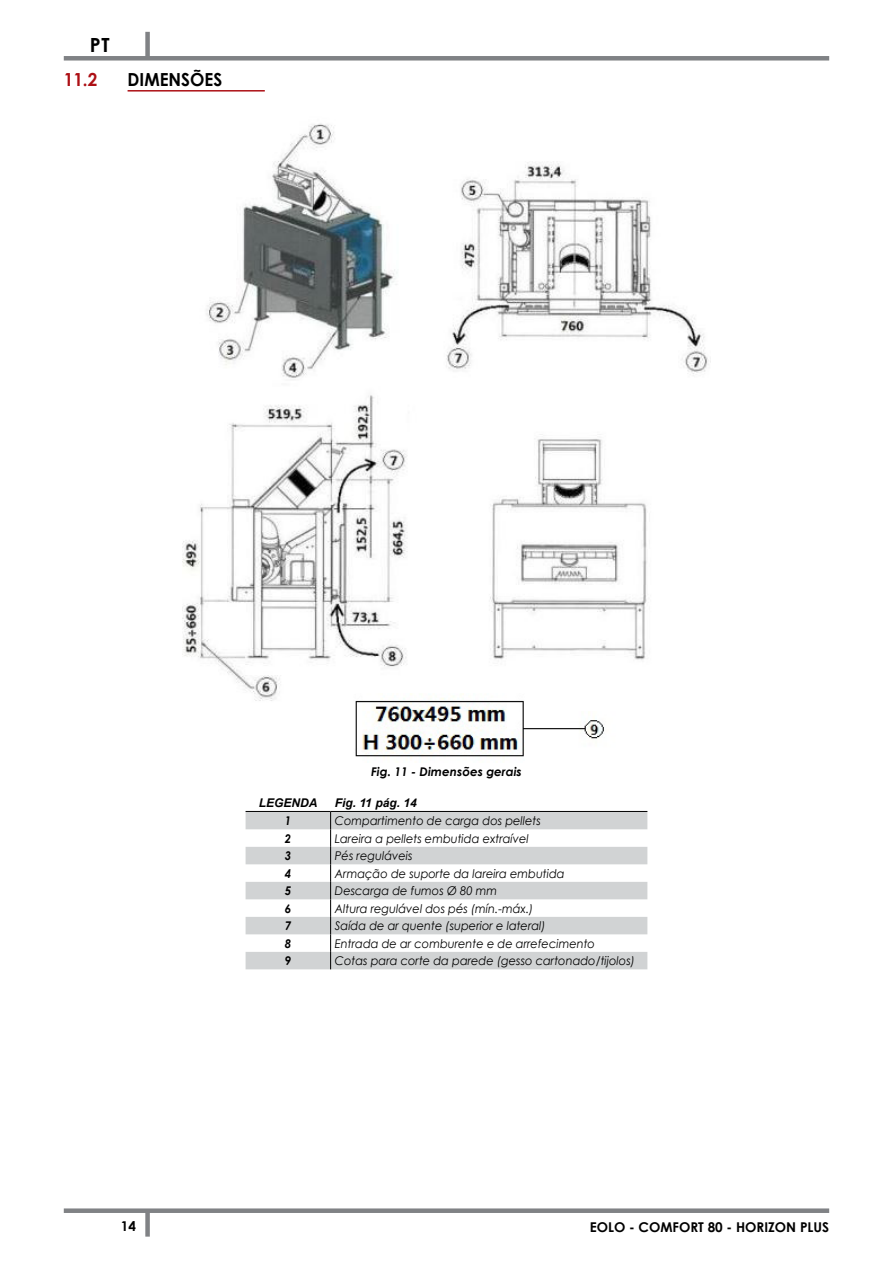
<style>
.page{position:relative;width:893px;height:1263px;background:#fff}
.page>*{position:absolute;margin:0;border:0;box-sizing:border-box;transform-origin:0 0}
.t1{font:700 19.5px "Century Gothic";color:#000}
.t2{font:700 18px "Century Gothic";color:#000;scale:.95 1}
.t3{font:700 18px "Century Gothic";color:#ad1015;scale:.95 1}
.t4{font:700 13.5px "Century Gothic";color:#000}
.t5{font:italic 12px "Century Gothic";color:#000;scale:.95 1}
.t6{font:italic 700 12px "Century Gothic";color:#000}
.t7{font:italic 700 12px "Arial";color:#000}
.t8{font:italic 700 12px "Century Gothic";color:#000;scale:.95 1}
</style>
<div class="page">
<div style="left:64px;top:1208px;width:765px;height:5px;background:#808285"></div>
<div style="left:64px;top:56px;width:765px;height:5px;background:#808285"></div>
<div style="left:145px;top:1211px;width:5px;height:25px;background:#808285"></div>
<div style="left:145px;top:32px;width:5px;height:25px;background:#808285"></div>
<hr style="left:128px;top:90px;width:137px;height:2px;background:#ad1015">
<img style="left:183px;top:123px;width:526px;height:635px">
<svg style="left:246px;top:812px;width:401px;height:157px;fill:#d1d3d4"></svg>
<hr style="left:246px;top:811px;width:85px;height:1px;background:#000">
<hr style="left:331px;top:811px;width:316px;height:1px;background:#000">
<svg style="left:330px;top:812px;width:1px;height:157px"></svg>
<h1 class="t1" style="left:90px;top:30px;width:21px">PT</h1>
<h2 class="t3" style="left:64px;top:66px;width:37px">11.2</h2>
<h2 class="t2" style="left:128px;top:66px;width:101px">DIMENSÕES</h2>
<p class="t6" style="left:371px;top:763px;width:152px">Fig. 11 - Dimensões gerais</p>
<p class="t7" style="left:259px;top:795px;width:60px">LEGENDA</p>
<p class="t7" style="left:335px;top:795px;width:83px">Fig. 11 pág. 14</p>
<p class="t8" style="left:285px;top:812px;width:8px">1</p>
<p class="t5" style="left:335px;top:812px;width:218px">Compartimento de carga dos pellets</p>
<p class="t8" style="left:285px;top:829px;width:8px">2</p>
<p class="t5" style="left:335px;top:830px;width:206px">Lareira a pellets embutida extraível</p>
<p class="t8" style="left:285px;top:847px;width:8px">3</p>
<p class="t5" style="left:335px;top:847px;width:83px">Pés reguláveis</p>
<p class="t8" style="left:285px;top:864px;width:8px">4</p>
<p class="t5" style="left:335px;top:865px;width:243px">Armação de suporte da lareira embutida</p>
<p class="t8" style="left:285px;top:882px;width:8px">5</p>
<p class="t5" style="left:335px;top:882px;width:172px">Descarga de fumos Ø 80 mm</p>
<p class="t8" style="left:285px;top:899px;width:8px">6</p>
<p class="t5" style="left:335px;top:900px;width:211px">Altura regulável dos pés (mín.-máx.)</p>
<p class="t8" style="left:285px;top:917px;width:8px">7</p>
<p class="t5" style="left:335px;top:917px;width:223px">Saída de ar quente (superior e lateral)</p>
<p class="t8" style="left:285px;top:934px;width:8px">8</p>
<p class="t5" style="left:335px;top:935px;width:275px">Entrada de ar comburente e de arrefecimento</p>
<p class="t8" style="left:285px;top:952px;width:8px">9</p>
<p class="t5" style="left:335px;top:952px;width:317px">Cotas para corte da parede (gesso cartonado/tijolos)</p>
<p class="t4" style="left:121px;top:1216px;width:17px">14</p>
<p class="t4" style="left:590px;top:1217px;width:241px">EOLO - COMFORT 80 - HORIZON PLUS</p>
</div>
